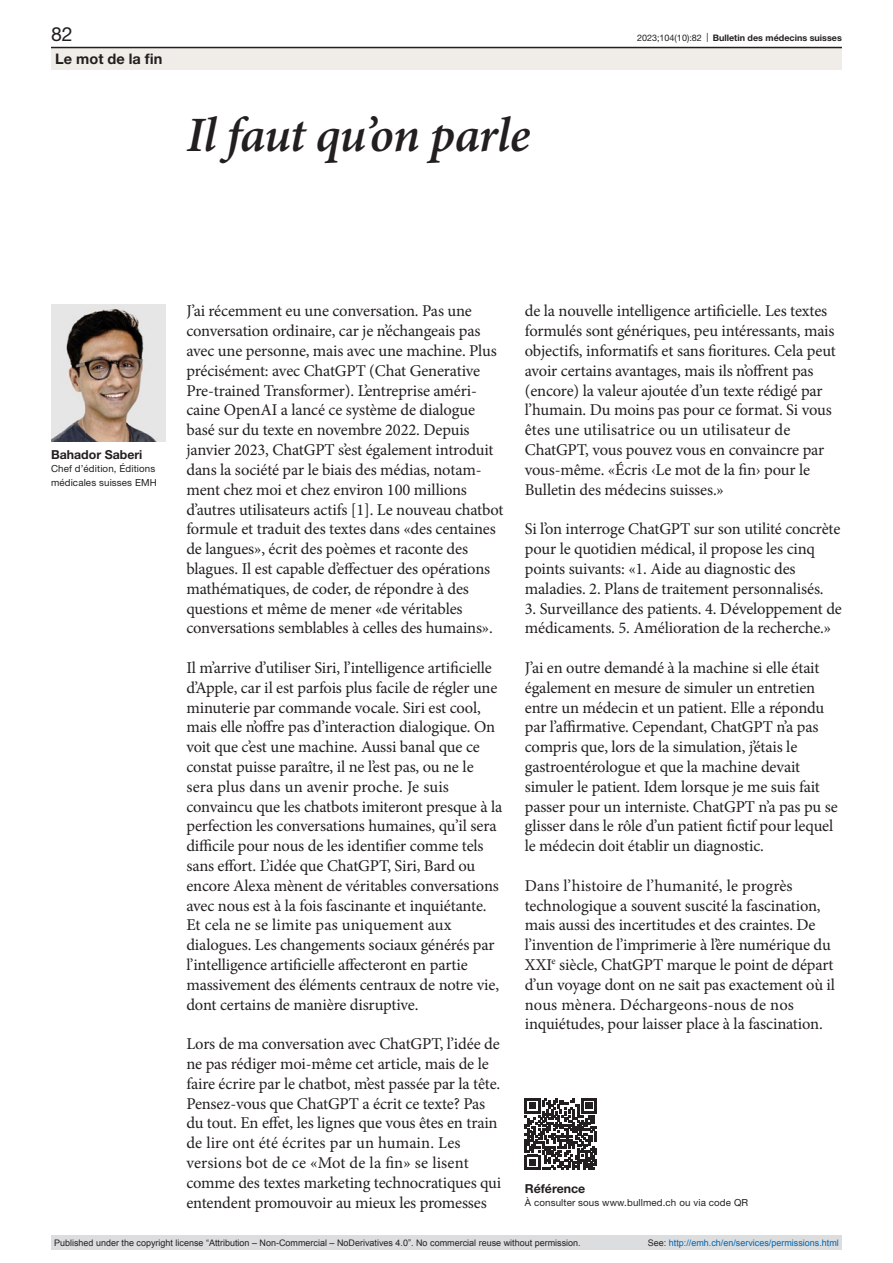
<style>
.page{position:relative;width:893px;height:1263px;background:#fff}
.page>*{position:absolute;margin:0;border:0;box-sizing:border-box;transform-origin:0 0}
.article-title-33-ser{font:italic 600 49.5px "Minion Pro";letter-spacing:-.015em;color:#231f20}
.t1{font:19.5px "Helvetica Neue LT Pro";color:#231f20}
.paragraph-left-large{font:16.5px/19.8px "Minion Pro";letter-spacing:-.01em;color:#231f20}
.t2{font:700 14.55px "Helvetica Neue LT Pro";color:#231f20}
.authors{font:700 12.3px "Helvetica Neue LT Pro";color:#231f20}
.online-ref-head{font:700 12.3px "Helvetica Neue LT Pro";color:#231f20}
.affiliations{font:9.75px/13.5px "Helvetica Neue LT Pro";letter-spacing:.01em;color:#231f20}
.online-ref{font:9.75px "Helvetica Neue LT Pro";letter-spacing:.01em;color:#231f20}
.t3{font:9px "Arial";color:#231f20}
.t4{font:9px "Arial";color:#0066b3}
.t5{font:700 9px "Helvetica Neue LT Pro";color:#231f20}
.s1{font-weight:400}
.s2{color:#231f20}
</style>
<div class="page">
<img style="left:51px;top:305px;width:114px;height:136px">
<svg style="left:525px;top:1098px;width:72px;height:72px"></svg>
<div style="left:51px;top:48px;width:791px;height:22px;background:#f0ece7"></div>
<hr style="left:51px;top:47px;width:791px;height:1px;background:#231f20">
<div style="left:51px;top:1235px;width:791px;height:15px;background:#dcdddf"></div>
<p class="t1" style="left:51px;top:22px;width:23px">82</p>
<p class="t5" style="left:637px;top:32px;width:206px"><span class="s1">2023;104(10):82 |</span> Bulletin des médecins suisses</p>
<p class="t2" style="left:55px;top:49px;width:109px">Le mot de la fin</p>
<p class="article-title-33-ser" style="left:186px;top:100px;width:345px">Il faut qu’on parle</p>
<p class="authors" style="left:51px;top:447px;width:93px">Bahador Saberi</p>
<p class="affiliations" style="left:51px;top:462px;width:107px">Chef d’édition, Éditions médicales suisses EMH</p>
<p class="paragraph-left-large" style="left:186px;top:301px;width:319px">J’ai récemment eu une conversation. Pas une conversation ordinaire, car je n’échangeais pas avec une personne, mais avec une machine. Plus précisément: avec ChatGPT (Chat Generative Pre-trained Transformer). L’entreprise améri&shy;caine OpenAI a lancé ce système de dialogue basé sur du texte en novembre 2022. Depuis janvier 2023, ChatGPT s’est également introduit dans la société par le biais des médias, notam&shy;ment chez moi et chez environ 100 millions d’autres utilisateurs actifs [1]. Le nouveau chatbot formule et traduit des textes dans «des centaines de langues», écrit des poèmes et raconte des blagues. Il est capable d’effectuer des opérations mathématiques, de coder, de répondre à des questions et même de mener «de véritables conversations semblables à celles des humains».</p>
<p class="paragraph-left-large" style="left:186px;top:658px;width:317px">Il m’arrive d’utiliser Siri, l’intelligence artificielle d’Apple, car il est parfois plus facile de régler une minuterie par commande vocale. Siri est cool, mais elle n’offre pas d’interaction dialogique. On voit que c’est une machine. Aussi banal que ce constat puisse paraître, il ne l’est pas, ou ne le sera plus dans un avenir proche. Je suis convaincu que les chatbots imiteront presque à la perfection les conversations humaines, qu’il sera difficile pour nous de les identifier comme tels sans effort. L’idée que ChatGPT, Siri, Bard ou encore Alexa mènent de véritables conversations avec nous est à la fois fascinante et inquiétante.<br>Et cela ne se limite pas uniquement aux dialogues. Les changements sociaux générés par l’intelligence artificielle affecteront en partie massivement des éléments centraux de notre vie, dont certains de manière disruptive.</p>
<p class="paragraph-left-large" style="left:186px;top:1034px;width:316px">Lors de ma conversation avec ChatGPT, l’idée de ne pas rédiger moi-même cet article, mais de le faire écrire par le chatbot, m’est passée par la tête.<br>Pensez-vous que ChatGPT a écrit ce texte? Pas du tout. En effet, les lignes que vous êtes en train de lire ont été écrites par un humain. Les versions bot de ce «Mot de la fin» se lisent comme des textes marketing technocratiques qui entendent promouvoir au mieux les promesses</p>
<p class="paragraph-left-large" style="left:525px;top:301px;width:312px">de la nouvelle intelligence artificielle. Les textes formulés sont génériques, peu intéressants, mais objectifs, informatifs et sans fioritures. Cela peut avoir certains avantages, mais ils n’offrent pas (encore) la valeur ajoutée d’un texte rédigé par l’humain. Du moins pas pour ce format. Si vous êtes une utilisatrice ou un utilisateur de ChatGPT, vous pouvez vous en convaincre par vous-même. «Écris ‹Le mot de la fin› pour le Bulletin des médecins suisses.»</p>
<p class="paragraph-left-large" style="left:525px;top:519px;width:317px">Si l’on interroge ChatGPT sur son utilité concrète pour le quotidien médical, il propose les cinq points suivants: «1. Aide au diagnostic des maladies. 2. Plans de traitement personnalisés.</p>
<p class="paragraph-left-large" style="left:525px;top:598px;width:319px">3. Surveillance des patients. 4. Développement de médicaments. 5. Amélioration de la recherche.»</p>
<p class="paragraph-left-large" style="left:525px;top:658px;width:314px">J’ai en outre demandé à la machine si elle était également en mesure de simuler un entretien entre un médecin et un patient. Elle a répondu par l’affirmative. Cependant, ChatGPT n’a pas compris que, lors de la simulation, j’étais le gastroentérologue et que la machine devait simuler le patient. Idem lorsque je me suis fait passer pour un interniste. ChatGPT n’a pas pu se glisser dans le rôle d’un patient fictif pour lequel le médecin doit établir un diagnostic.</p>
<p class="paragraph-left-large" style="left:525px;top:876px;width:312px">Dans l’histoire de l’humanité, le progrès technologique a souvent suscité la fascination, mais aussi des incertitudes et des craintes. De l’invention de l’imprimerie à l’ère numérique du XXI<sup>e</sup> siècle, ChatGPT marque le point de départ d’un voyage dont on ne sait pas exactement où il nous mènera. Déchargeons-nous de nos inquiétudes, pour laisser place à la fascination.</p>
<p class="online-ref-head" style="left:525px;top:1180px;width:62px">Référence</p>
<p class="online-ref" style="left:525px;top:1197px;width:225px">À consulter sous www.bullmed.ch ou via code QR</p>
<p class="t3" style="left:54px;top:1237px;width:528px">Published under the copyright license “Attribution – Non-Commercial – NoDerivatives 4.0”. No commercial reuse without permission.</p>
<p class="t4" style="left:648px;top:1237px;width:193px"><span class="s2">See:</span> http://emh.ch/en/services/permissions.html</p>
</div>
